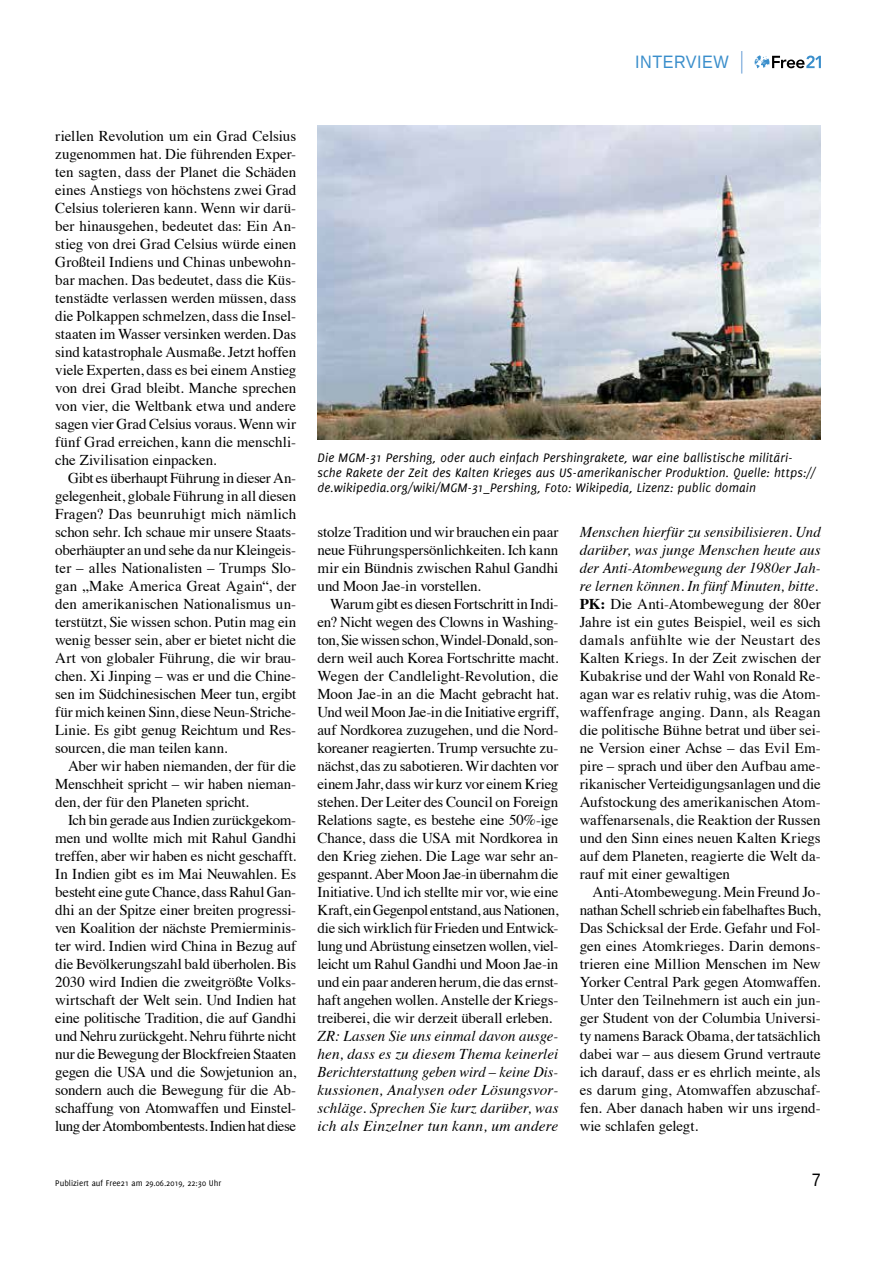
<style>
.page{position:relative;width:893px;height:1263px;background:#fff}
.page>*{position:absolute;margin:0;border:0;box-sizing:border-box;transform-origin:0 0}
.t1{font:18px "Liberation Sans";letter-spacing:.03em;color:#3a8ecb;scale:.9 1}
.t2{font:18px "Liberation Sans";color:#000;scale:.9 1}
.t3{font:15px/18px "Times";letter-spacing:-.005em;color:#000;text-align:justify}
.t4{font:italic 15px/18px "Times";letter-spacing:.01em;color:#000;text-align:justify}
.t5{font:italic 13.5px/15px "Delicious";letter-spacing:.01em;color:#000}
.t6{font:9px "Delicious";color:#000}
.s1{font-style:italic}
.s2{font-weight:700}
</style>
<div class="page">
<svg style="left:755px;top:55px;width:66px;height:13px"></svg>
<svg style="left:741px;top:51px;width:1px;height:23px"></svg>
<img style="left:317px;top:125px;width:504px;height:314px">
<p class="t1" style="left:635px;top:52px;width:106px">INTERVI EW</p>
<p class="t3" style="left:55px;top:126px;width:242px">riellen Revolution um ein Grad Celsius zugenommen hat. Die führenden Exper&shy;ten sagten, dass der Planet die Schäden eines Anstiegs von höchstens zwei Grad Celsius tolerieren kann. Wenn wir darü&shy;ber hinausgehen, bedeutet das: Ein An&shy;stieg von drei Grad Celsius würde einen Großteil Indiens und Chinas unbewohn&shy;bar machen. Das bedeutet, dass die Küs&shy;tenstädte verlassen werden müssen, dass die Polkappen schmelzen, dass die Insel&shy;staaten im Wasser versinken werden. Das sind katastrophale Ausmaße. Jetzt hoffen viele Experten, dass es bei einem Anstieg von drei Grad bleibt. Manche sprechen von vier, die Weltbank etwa und andere sagen vier Grad Celsius voraus. Wenn wir fünf Grad erreichen, kann die menschli&shy;che Zivilisation einpacken.</p>
<p class="t3" style="left:55px;top:468px;width:242px;text-indent:13px">Gibt es überhaupt Führung in dieser An&shy;gelegenheit, globale Führung in all diesen Fragen? Das beunruhigt mich nämlich schon sehr. Ich schaue mir unsere Staats&shy;oberhäupter an und sehe da nur Kleingeis&shy;ter – alles Nationalisten – Trumps Slo&shy;gan „Make America Great Again“, der den amerikanischen Nationalismus un&shy;terstützt, Sie wissen schon. Putin mag ein wenig besser sein, aber er bietet nicht die Art von globaler Führung, die wir brau&shy;chen. Xi Jinping – was er und die Chine&shy;sen im Südchinesischen Meer tun, ergibt für mich keinen Sinn, diese Neun-Striche-Linie. Es gibt genug Reichtum und Res&shy;sourcen, die man teilen kann.</p>
<p class="t3" style="left:55px;top:756px;width:242px;text-indent:13px">Aber wir haben niemanden, der für die Menschheit spricht – wir haben nieman&shy;den, der für den Planeten spricht.</p>
<p class="t3" style="left:55px;top:810px;width:242px;text-indent:13px">Ich bin gerade aus Indien zurückgekom&shy;men und wollte mich mit Rahul Gandhi treffen, aber wir haben es nicht geschafft.<br>In Indien gibt es im Mai Neuwahlen. Es besteht eine gute Chance, dass Rahul Gan&shy;dhi an der Spitze einer breiten progressi&shy;ven Koalition der nächste Premierminis&shy;ter wird. Indien wird China in Bezug auf die Bevölkerungszahl bald überholen. Bis 2030 wird Indien die zweitgrößte Volks&shy;wirtschaft der Welt sein. Und Indien hat eine politische Tradition, die auf Gandhi und Nehru zurückgeht. Nehru führte nicht nur die Bewegung der Blockfreien Staaten gegen die USA und die Sowjetunion an, sondern auch die Bewegung für die Ab&shy;schaffung von Atomwaffen und Einstel&shy;lung der Atombombentests. Indien hat diese</p>
<p class="t5" style="left:317px;top:450px;width:500px">Die MGM-31 Pershing, oder auch einfach Pershingrakete, war eine ballistische militäri&shy;sche Rakete der Zeit des Kalten Krieges aus US-amerikanischer Produktion. Quelle: https:// de.wikipedia.org/wiki/MGM-31_Pershing, Foto: Wikipedia, Lizenz: public domain</p>
<p class="t3" style="left:317px;top:522px;width:242px">stolze Tradition und wir brauchen ein paar neue Führungspersönlichkeiten. Ich kann mir ein Bündnis zwischen Rahul Gandhi und Moon Jae-in vorstellen.</p>
<p class="t3" style="left:317px;top:594px;width:242px;text-indent:13px">Warum gibt es diesen Fortschritt in Indi&shy;en? Nicht wegen des Clowns in Washing&shy;ton, Sie wissen schon, Windel-Donald, son&shy;dern weil auch Korea Fortschritte macht.<br>Wegen der Candlelight-Revolution, die Moon Jae-in an die Macht gebracht hat.<br>Und weil Moon Jae-in die Initiative ergriff, auf Nordkorea zuzugehen, und die Nord&shy;koreaner reagierten. Trump versuchte zu&shy;nächst, das zu sabotieren. Wir dachten vor einem Jahr, dass wir kurz vor einem Krieg stehen. Der Leiter des Council on Foreign Relations sagte, es bestehe eine 50%-ige Chance, dass die USA mit Nordkorea in den Krieg ziehen. Die Lage war sehr an&shy;gespannt. Aber Moon Jae-in übernahm die Initiative. Und ich stellte mir vor, wie eine Kraft, ein Gegenpol entstand, aus Nationen, die sich wirklich für Frieden und Entwick&shy;lung und Abrüstung einsetzen wollen, viel&shy;leicht um Rahul Gandhi und Moon Jae-in und ein paar anderen herum, die das ernst&shy;haft angehen wollen. Anstelle der Kriegs&shy;treiberei, die wir derzeit überall erleben.</p>
<p class="t4" style="left:317px;top:1026px;width:242px">ZR: Lassen Sie uns einmal davon ausge&shy;hen, dass es zu diesem Thema keinerlei Berichterstattung geben wird – keine Dis&shy;kussionen, Analysen oder Lösungsvor&shy;schläge. Sprechen Sie kurz darüber, was ich als Einzelner tun kann, um andere</p>
<p class="t3" style="left:580px;top:522px;width:242px;text-align:left"><span class="s1">Menschen hierfür zu sensibilisieren. Und darüber, was junge Menschen heute aus der Anti-Atombewegung der 1980er Jah&shy;re lernen können. In fünf Minuten, bitte.<br></span><span class="s2">PK:</span> Die Anti-Atombewegung der 80er Jahre ist ein gutes Beispiel, weil es sich damals anfühlte wie der Neustart des Kalten Kriegs. In der Zeit zwischen der Kubakrise und der Wahl von Ronald Re&shy;agan war es relativ ruhig, was die Atom&shy;waffenfrage anging. Dann, als Reagan die politische Bühne betrat und über sei&shy;ne Version einer Achse – das Evil Em&shy;pire – sprach und über den Aufbau ame&shy;rikanischer Verteidigungsanlagen und die Aufstockung des amerikanischen Atom&shy;waffenarsenals, die Reaktion der Russen und den Sinn eines neuen Kalten Kriegs auf dem Planeten, reagierte die Welt da&shy;rauf mit einer gewaltigen</p>
<p class="t3" style="left:580px;top:882px;width:242px;text-indent:13px">Anti-Atombewegung. Mein Freund Jo&shy;nathan Schell schrieb ein fabelhaftes Buch, Das Schicksal der Erde. Gefahr und Fol&shy;gen eines Atomkrieges. Darin demons&shy;trieren eine Million Menschen im New Yorker Central Park gegen Atomwaffen.<br>Unter den Teilnehmern ist auch ein jun&shy;ger Student von der Columbia Universi&shy;ty namens Barack Obama, der tatsächlich dabei war – aus diesem Grund vertraute ich darauf, dass er es ehrlich meinte, als es darum ging, Atomwaffen abzuschaf&shy;fen. Aber danach haben wir uns irgend&shy;wie schlafen gelegt.</p>
<p class="t6" style="left:55px;top:1177px;width:168px">Publiziert auf Free21 am 29.06.2019, 22:30 Uhr</p>
<p class="t2" style="left:812px;top:1169px;width:12px">7</p>
</div>
